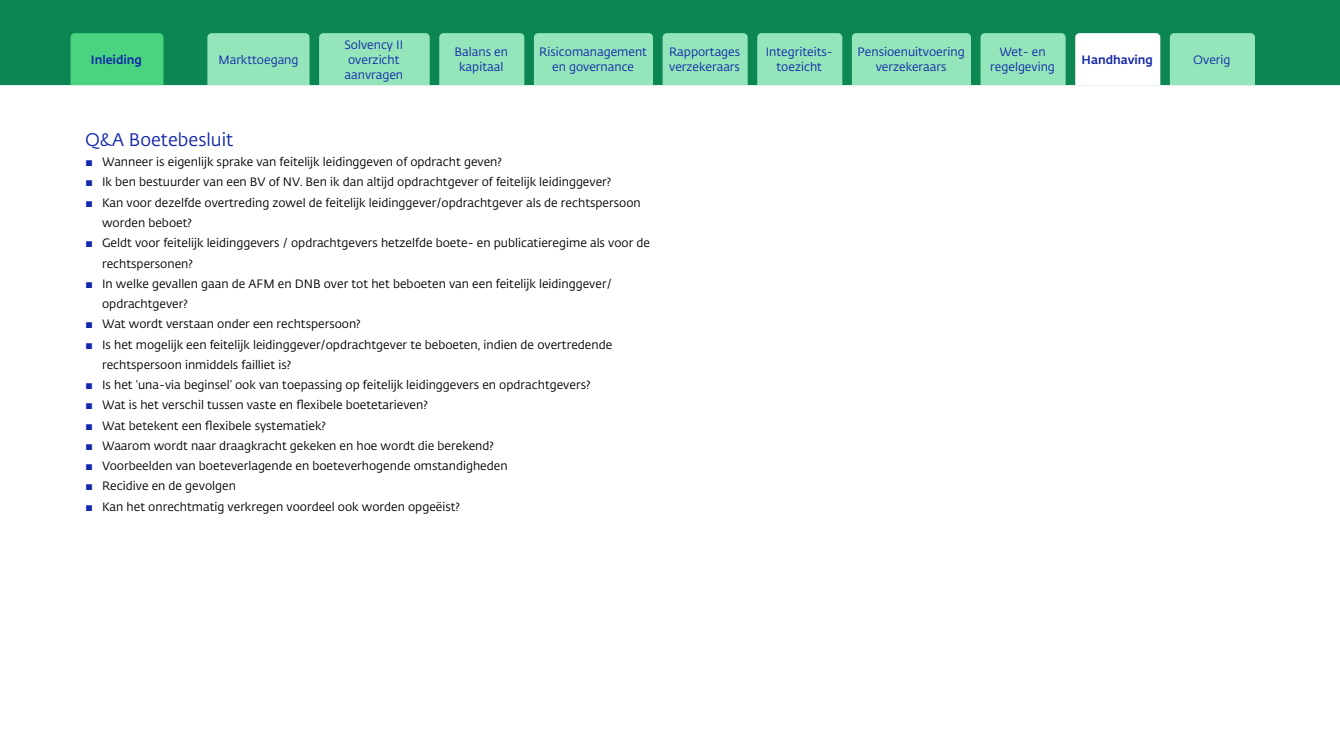
<style>
.page{position:relative;width:1340px;height:754px;background:#fff}
.page>*{position:absolute;margin:0;border:0;box-sizing:border-box;transform-origin:0 0}
.H3_Paragraafkop{font:18px "DNB Fedra";color:#1226aa}
.t1{font:12px/20.2px "DNB Fedra";color:#000}
.t2{font:12px/15px "DNB Fedra";color:#1226aa;text-align:center}
.t3{font:500 12px "DNB Fedra";color:#1226aa}
.s1{font-size:10.5px;color:#1226aa}
</style>
<div class="page">
<div style="left:0;top:0;width:1339px;height:85px;background:#0c8754"></div>
<div style="left:71px;top:33px;width:92px;height:52px;background:#4ad480"></div>
<div style="left:319px;top:33px;width:110px;height:52px;background:#94e6ba"></div>
<div style="left:534px;top:33px;width:119px;height:52px;background:#94e6ba"></div>
<div style="left:851px;top:33px;width:120px;height:52px;background:#94e6ba"></div>
<div style="left:980px;top:33px;width:85px;height:52px;background:#94e6ba"></div>
<div style="left:439px;top:33px;width:85px;height:52px;background:#94e6ba"></div>
<div style="left:662px;top:33px;width:85px;height:52px;background:#94e6ba"></div>
<div style="left:757px;top:33px;width:85px;height:52px;background:#94e6ba"></div>
<svg style="left:1075px;top:33px;width:85px;height:52px"></svg>
<div style="left:1169px;top:33px;width:85px;height:52px;background:#94e6ba"></div>
<div style="left:207px;top:33px;width:102px;height:52px;background:#94e6ba"></div>
<p class="t3" style="left:91px;top:52px;width:52px">Inleiding</p>
<p class="t2" style="left:344px;top:37px;width:60px;text-align:left">Solvency II overzicht aanvragen</p>
<p class="t2" style="left:539px;top:45px;width:109px">Risicomanagement en governance</p>
<p class="t2" style="left:857px;top:45px;width:109px">Pensioenuitvoering verzekeraars</p>
<p class="t2" style="left:990px;top:45px;width:66px">Wet- en regelgeving</p>
<p class="t2" style="left:454px;top:45px;width:55px">Balans en kapitaal</p>
<p class="t2" style="left:669px;top:45px;width:73px;text-align:left">Rapportages verzekeraars</p>
<p class="t2" style="left:765px;top:45px;width:66px">Integriteits&shy;toezicht</p>
<p class="t2" style="left:218px;top:52px;width:82px">Markttoegang</p>
<p class="t3" style="left:1081px;top:52px;width:73px">Handhaving</p>
<p class="t2" style="left:1193px;top:52px;width:39px">Overig</p>
<h3 class="H3_Paragraafkop" style="left:85px;top:129px;width:150px">Q&amp;A Boetebesluit</h3>
<p class="t1" style="left:85px;top:152px;width:418px"><span class="s1">▪</span> Wanneer is eigenlijk sprake van feitelijk leidinggeven of opdracht geven?</p>
<p class="t1" style="left:85px;top:172px;width:528px"><span class="s1">▪</span> Ik ben bestuurder van een BV of NV. Ben ik dan altijd opdrachtgever of feitelijk leidinggever?</p>
<p class="t1" style="left:102px;top:192px;width:540px;text-indent:-17px"><span class="s1">▪</span> Kan voor dezelfde overtreding zowel de feitelijk leidinggever/opdrachtgever als de rechtspersoon worden beboet?</p>
<p class="t1" style="left:102px;top:233px;width:549px;text-indent:-17px"><span class="s1">▪</span> Geldt voor feitelijk leidinggevers / opdrachtgevers hetzelfde boete- en publicatieregime als voor de rechtspersonen?</p>
<p class="t1" style="left:102px;top:273px;width:511px;text-indent:-17px"><span class="s1">▪</span> In welke gevallen gaan de AFM en DNB over tot het beboeten van een feitelijk leidinggever/ opdrachtgever?</p>
<p class="t1" style="left:85px;top:314px;width:277px"><span class="s1">▪</span> Wat wordt verstaan onder een rechtspersoon?</p>
<p class="t1" style="left:102px;top:334px;width:511px;text-indent:-17px"><span class="s1">▪</span> Is het mogelijk een feitelijk leidinggever/opdrachtgever te beboeten, indien de overtredende rechtspersoon inmiddels failliet is?</p>
<p class="t1" style="left:85px;top:375px;width:507px"><span class="s1">▪</span> Is het ‘una-via beginsel’ ook van toepassing op feitelijk leidinggevers en opdrachtgevers?</p>
<p class="t1" style="left:85px;top:395px;width:344px"><span class="s1">▪</span> Wat is het verschil tussen vaste en flexibele boetetarieven?</p>
<p class="t1" style="left:85px;top:415px;width:242px"><span class="s1">▪</span> Wat betekent een flexibele systematiek?</p>
<p class="t1" style="left:85px;top:435px;width:410px"><span class="s1">▪</span> Waarom wordt naar draagkracht gekeken en hoe wordt die berekend?</p>
<p class="t1" style="left:85px;top:456px;width:424px"><span class="s1">▪</span> Voorbeelden van boeteverlagende en boeteverhogende omstandigheden</p>
<p class="t1" style="left:85px;top:476px;width:152px"><span class="s1">▪</span> Recidive en de gevolgen</p>
<p class="t1" style="left:85px;top:496px;width:376px"><span class="s1">▪</span> Kan het onrechtmatig verkregen voordeel ook worden opgeëist?</p>
</div>
